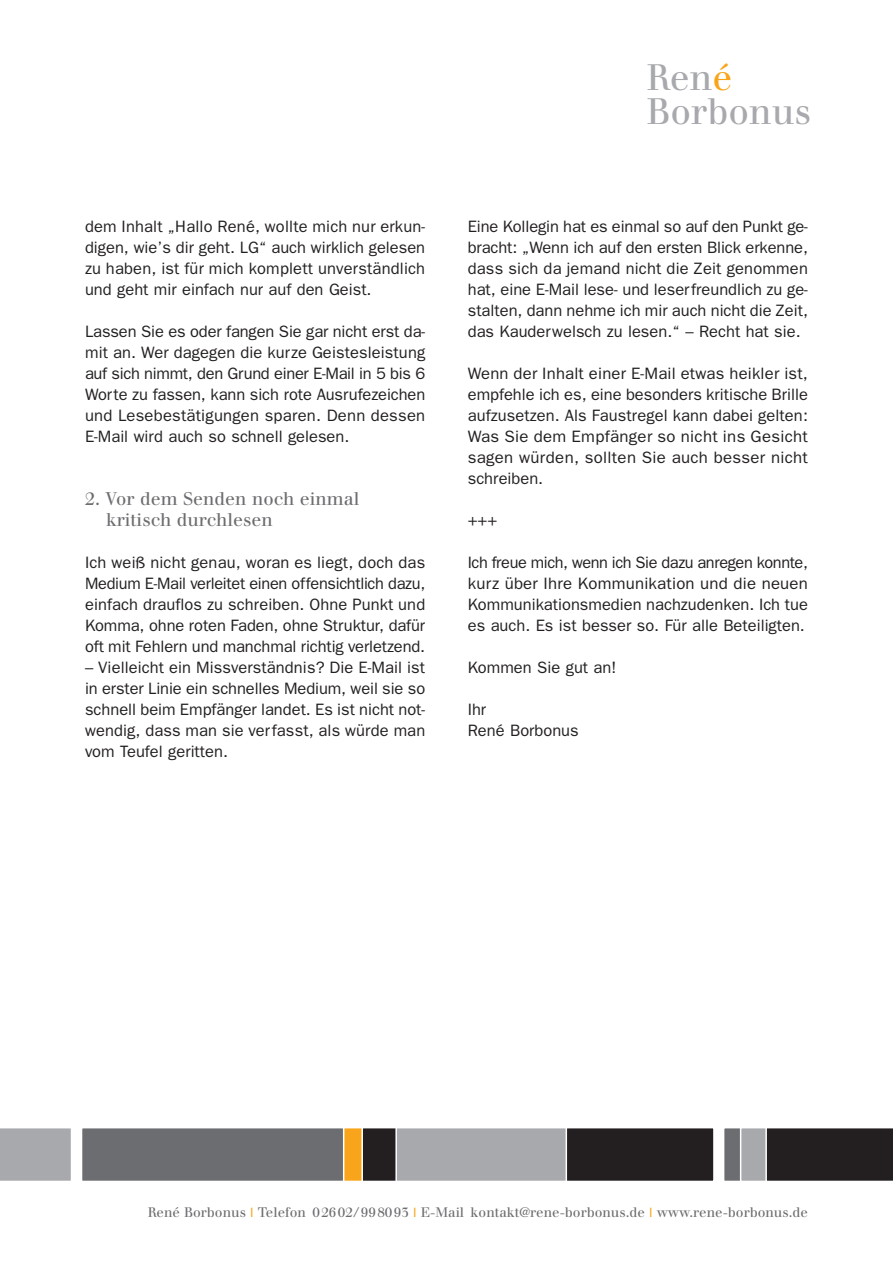
<style>
.page{position:relative;width:893px;height:1263px;background:#fff}
.page>*{position:absolute;margin:0;border:0;box-sizing:border-box;transform-origin:0 0}
.t1{font:36px/34.5px "Walbaum";color:#a8a9ad}
.t2{font:18px/21px "Walbaum";color:#6c6d70}
.t3{font:16.5px/21px "Franklin Gothic";color:#231f20;text-align:justify}
.t4{font:13.5px "Walbaum";color:#6c6d70}
.s1{color:#f9a51b}
.s2{font-family:"Franklin Gothic";color:#f9a51b}
</style>
<div class="page">
<div style="left:724px;top:1128px;width:38px;height:53px;background:#6c6d70"></div>
<div style="left:723px;top:1127px;width:40px;height:55px;border:2px solid #fff"></div>
<div style="left:741px;top:1128px;width:45px;height:53px;background:#a8a9ad"></div>
<div style="left:740px;top:1127px;width:47px;height:55px;border:2px solid #fff"></div>
<svg style="left:765px;top:1127px;width:128px;height:55px;background:#302c2d"></svg>
<div style="left:331px;top:1128px;width:37px;height:53px;background:#f9a51b"></div>
<div style="left:329px;top:1127px;width:41px;height:55px;border:2px solid #fff"></div>
<div style="left:0;top:1128px;width:71px;height:53px;background:#a8a9ad"></div>
<div style="left:363px;top:1128px;width:44px;height:53px;background:#231f20"></div>
<div style="left:361px;top:1127px;width:48px;height:55px;border:2px solid #fff"></div>
<div style="left:82px;top:1128px;width:261px;height:53px;background:#6c6d70"></div>
<div style="left:81px;top:1127px;width:263px;height:55px;border:2px solid #fff"></div>
<div style="left:397px;top:1128px;width:184px;height:53px;background:#a8a9ad"></div>
<div style="left:395px;top:1127px;width:188px;height:55px;border:2px solid #fff"></div>
<div style="left:567px;top:1128px;width:146px;height:53px;background:#231f20"></div>
<div style="left:566px;top:1127px;width:149px;height:55px;border:2px solid #fff"></div>
<p class="t3" style="left:85px;top:216px;width:342px">dem Inhalt „Hallo René, wollte mich nur erkun&shy;digen, wie’s dir geht. LG“ auch wirklich gelesen zu haben, ist für mich komplett unverständlich und geht mir einfach nur auf den Geist.</p>
<p class="t3" style="left:85px;top:321px;width:342px">Lassen Sie es oder fangen Sie gar nicht erst da&shy;mit an. Wer dagegen die kurze Geistesleistung auf sich nimmt, den Grund einer E-Mail in 5 bis 6<br>Worte zu fassen, kann sich rote Ausrufezeichen und Lesebestätigungen sparen. Denn dessen E-Mail wird auch so schnell gelesen.</p>
<p class="t2" style="left:106px;top:490px;width:255px;text-indent:-21px">2. Vor dem Senden noch einmal kritisch durchlesen</p>
<p class="t3" style="left:85px;top:552px;width:342px">Ich weiß nicht genau, woran es liegt, doch das Medium E-Mail verleitet einen offensichtlich dazu, einfach drauflos zu schreiben. Ohne Punkt und Komma, ohne roten Faden, ohne Struktur, dafür oft mit Fehlern und manchmal richtig verletzend.</p>
<p class="t3" style="left:85px;top:657px;width:342px">– Vielleicht ein Missverständnis? Die E-Mail ist in erster Linie ein schnelles Medium, weil sie so schnell beim Empfänger landet. Es ist nicht not&shy;wendig, dass man sie verfasst, als würde man vom Teufel geritten.</p>
<h1 class="t1" style="left:646px;top:63px;width:166px">Ren<span class="s1">é<br></span>Borbonus</h1>
<p class="t3" style="left:468px;top:216px;width:342px">Eine Kollegin hat es einmal so auf den Punkt ge&shy;bracht: „Wenn ich auf den ersten Blick erkenne, dass sich da jemand nicht die Zeit genommen hat, eine E-Mail lese- und leserfreundlich zu ge&shy;stalten, dann nehme ich mir auch nicht die Zeit, das Kauderwelsch zu lesen.“ – Recht hat sie.</p>
<p class="t3" style="left:468px;top:363px;width:342px">Wenn der Inhalt einer E-Mail etwas heikler ist, empfehle ich es, eine besonders kritische Brille aufzusetzen. Als Faustregel kann dabei gelten:<br>Was Sie dem Empfänger so nicht ins Gesicht sagen würden, sollten Sie auch besser nicht schreiben.</p>
<p class="t3" style="left:468px;top:510px;width:31px">+++</p>
<p class="t3" style="left:468px;top:552px;width:342px">Ich freue mich, wenn ich Sie dazu anregen konnte, kurz über Ihre Kommunikation und die neuen Kommunikationsmedien nachzudenken. Ich tue es auch. Es ist besser so. Für alle Beteiligten.</p>
<p class="t3" style="left:468px;top:657px;width:150px">Kommen Sie gut an!</p>
<p class="t3" style="left:468px;top:699px;width:113px">Ihr<br>René Borbonus</p>
<p class="t4" style="left:148px;top:1208px;width:662px">René Borbonus <span class="s2">I</span> Telefon 02602/998093 <span class="s2">I</span> E-Mail kontakt@rene-borbonus.de <span class="s2">I</span> www.rene-borbonus.de</p>
</div>
